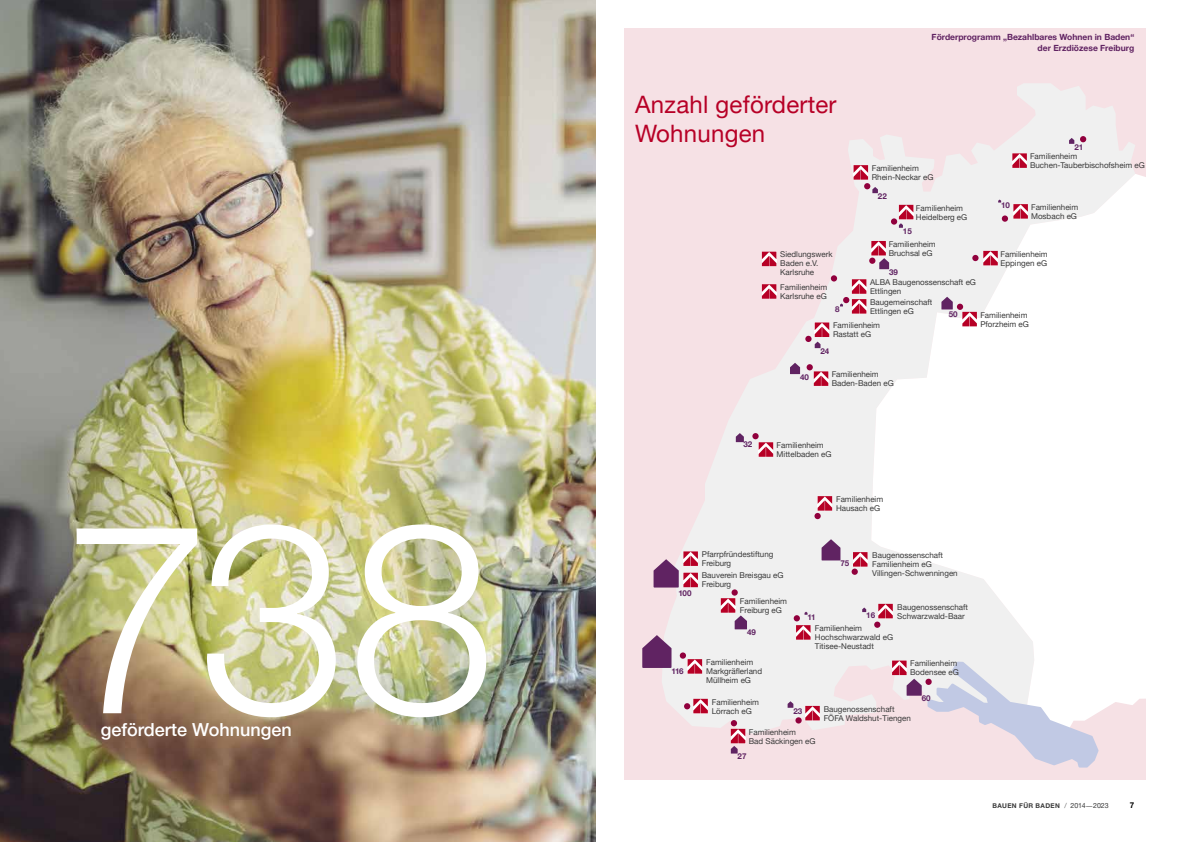
<style>
.page{position:relative;width:1191px;height:842px;background:#fff}
.page>*{position:absolute;margin:0;border:0;box-sizing:border-box;transform-origin:0 0}
.t1{font:24px/28.3px "Helvetica Neue LT Pro";letter-spacing:.01em;color:#b70026}
.t2{font:500 18px "Helvetica Neue LT Pro";color:#fff}
.t3{font:700 8.5px/11.3px "Helvetica Neue LT Pro";color:#602362;text-align:right}
.t4{font:8px/9px "Helvetica Neue LT Pro";color:#393939}
.t5{font:700 8px "Helvetica Neue LT Pro";color:#602362}
.t6{font:700 8px "Helvetica Neue LT Pro";color:#000}
.t7{font:700 6.5px "Helvetica Neue LT Pro";letter-spacing:.05em;color:#393939}
.s1{font-weight:300;font-size:7px}
.s2{font-weight:400;font-size:7px}
.s3{font-weight:400;font-size:5.9px}
</style>
<div class="page">
<img style="left:0;top:0;width:595px;height:842px">
<img style="left:77px;top:524px;width:409px;height:193px">
<div style="left:624px;top:28px;width:521px;height:752px;background:#f6e1e5"></div>
<svg style="left:661px;top:83px;width:474px;height:651px"></svg>
<svg style="left:871px;top:157px;width:275px;height:572px;fill:#fff"></svg>
<div style="left:891px;top:218px;width:6px;height:7px;background:#91003d;border-radius:50%"></div>
<svg style="left:1080px;top:136px;width:6px;height:6px"></svg>
<div style="left:1001px;top:215px;width:7px;height:7px;background:#91003d;border-radius:50%"></div>
<div style="left:831px;top:275px;width:6px;height:7px;background:#91003d;border-radius:50%"></div>
<div style="left:851px;top:569px;width:7px;height:6px;background:#91003d;border-radius:50%"></div>
<div style="left:680px;top:652px;width:6px;height:7px;background:#91003d;border-radius:50%"></div>
<div style="left:793px;top:615px;width:7px;height:6px;background:#91003d;border-radius:50%"></div>
<svg style="left:731px;top:589px;width:7px;height:7px"></svg>
<div style="left:806px;top:364px;width:7px;height:6px;background:#91003d;border-radius:50%"></div>
<svg style="left:736px;top:433px;width:8px;height:9px"></svg>
<svg style="left:790px;top:363px;width:10px;height:11px"></svg>
<svg style="left:1069px;top:138px;width:5px;height:6px"></svg>
<svg style="left:862px;top:607px;width:4px;height:5px"></svg>
<svg style="left:642px;top:635px;width:29px;height:33px"></svg>
<svg style="left:821px;top:539px;width:19px;height:21px"></svg>
<div style="left:1117px;top:468px;width:57px;height:215px;background:#fff"></div>
<svg style="left:1012px;top:153px;width:14px;height:15px"></svg>
<svg style="left:853px;top:165px;width:25px;height:28px"></svg>
<svg style="left:972px;top:251px;width:25px;height:14px"></svg>
<svg style="left:869px;top:241px;width:20px;height:28px"></svg>
<svg style="left:1013px;top:204px;width:15px;height:15px"></svg>
<svg style="left:941px;top:297px;width:36px;height:29px"></svg>
<svg style="left:840px;top:279px;width:26px;height:35px"></svg>
<svg style="left:762px;top:284px;width:14px;height:15px"></svg>
<svg style="left:762px;top:252px;width:14px;height:14px"></svg>
<svg style="left:814px;top:371px;width:14px;height:15px"></svg>
<svg style="left:752px;top:433px;width:21px;height:24px"></svg>
<svg style="left:814px;top:496px;width:18px;height:23px"></svg>
<svg style="left:853px;top:552px;width:14px;height:15px"></svg>
<svg style="left:653px;top:551px;width:45px;height:36px"></svg>
<svg style="left:721px;top:598px;width:26px;height:31px"></svg>
<svg style="left:796px;top:625px;width:14px;height:15px"></svg>
<svg style="left:874px;top:604px;width:18px;height:24px"></svg>
<svg style="left:892px;top:660px;width:206px;height:107px"></svg>
<svg style="left:787px;top:701px;width:33px;height:22px"></svg>
<svg style="left:687px;top:659px;width:15px;height:15px"></svg>
<svg style="left:684px;top:699px;width:24px;height:14px"></svg>
<svg style="left:731px;top:720px;width:14px;height:33px"></svg>
<svg style="left:805px;top:322px;width:24px;height:26px"></svg>
<svg style="left:899px;top:205px;width:14px;height:23px"></svg>
<h2 class="t2" style="left:101px;top:718px;width:193px">geförderte Wohnungen</h2>
<h1 class="t1" style="left:635px;top:90px;width:203px">Anzahl geförderter<br>Wohnungen</h1>
<p class="t3" style="left:931px;top:31px;width:204px">Förderprogramm „Bezahlbares Wohnen in Baden“ der Erzdiözese Freiburg</p>
<p class="t4" style="left:871px;top:163px;width:63px">Familienheim<br>Rhein-Neckar eG</p>
<p class="t5" style="left:878px;top:191px;width:10px">22</p>
<p class="t4" style="left:916px;top:203px;width:53px">Familienheim<br>Heidelberg eG</p>
<p class="t5" style="left:903px;top:226px;width:10px">15</p>
<p class="t5" style="left:1001px;top:200px;width:10px">10</p>
<p class="t5" style="left:1074px;top:142px;width:10px">21</p>
<p class="t4" style="left:1030px;top:152px;width:116px">Familienheim<br>Buchen-Tauberbischofsheim eG</p>
<p class="t4" style="left:1031px;top:202px;width:49px">Familienheim<br>Mosbach eG</p>
<p class="t4" style="left:888px;top:239px;width:49px">Familienheim<br>Bruchsal eG</p>
<p class="t4" style="left:1000px;top:249px;width:49px">Familienheim<br>Eppingen eG</p>
<p class="t4" style="left:780px;top:250px;width:54px">Siedlungswerk<br>Baden e.V.<br>Karlsruhe</p>
<p class="t4" style="left:780px;top:282px;width:49px">Familienheim<br>Karlsruhe eG</p>
<p class="t5" style="left:889px;top:267px;width:10px">39</p>
<p class="t4" style="left:870px;top:277px;width:107px">ALBA Baugenossenschaft eG<br>Ettlingen</p>
<p class="t4" style="left:870px;top:297px;width:64px">Baugemeinschaft<br>Ettlingen eG</p>
<p class="t5" style="left:835px;top:304px;width:6px">8</p>
<p class="t5" style="left:948px;top:309px;width:10px">50</p>
<p class="t4" style="left:980px;top:310px;width:50px">Familienheim<br>Pforzheim eG</p>
<p class="t4" style="left:833px;top:321px;width:49px">Familienheim<br>Rastatt eG</p>
<p class="t5" style="left:800px;top:372px;width:10px">40</p>
<p class="t5" style="left:820px;top:346px;width:10px">24</p>
<p class="t4" style="left:831px;top:370px;width:64px">Familienheim<br>Baden-Baden eG</p>
<p class="t5" style="left:743px;top:440px;width:10px">32</p>
<p class="t4" style="left:776px;top:440px;width:56px">Familienheim<br>Mittelbaden eG</p>
<p class="t4" style="left:836px;top:494px;width:49px">Familienheim<br>Hausach eG</p>
<p class="t5" style="left:678px;top:588px;width:15px">100</p>
<p class="t5" style="left:671px;top:666px;width:14px">116</p>
<p class="t4" style="left:702px;top:550px;width:73px">Pfarrpfründestiftung<br>Freiburg</p>
<p class="t4" style="left:872px;top:550px;width:87px">Baugenossenschaft<br>Familienheim eG<br>Villingen-Schwenningen</p>
<p class="t5" style="left:840px;top:558px;width:10px">75</p>
<p class="t4" style="left:702px;top:571px;width:83px">Bauverein Breisgau eG<br>Freiburg</p>
<p class="t4" style="left:740px;top:596px;width:49px">Familienheim<br>Freiburg eG</p>
<p class="t5" style="left:747px;top:627px;width:10px">49</p>
<p class="t5" style="left:807px;top:613px;width:10px">11</p>
<p class="t5" style="left:866px;top:610px;width:10px">16</p>
<p class="t4" style="left:897px;top:602px;width:72px">Baugenossenschaft<br>Schwarzwald-Baar</p>
<p class="t4" style="left:815px;top:623px;width:80px">Familienheim<br>Hochschwarzwald eG<br>Titisee-Neustadt</p>
<p class="t4" style="left:706px;top:657px;width:57px">Familienheim<br>Markgräflerland<br>Müllheim eG</p>
<p class="t4" style="left:712px;top:697px;width:49px">Familienheim<br>Lörrach eG</p>
<p class="t5" style="left:793px;top:706px;width:10px">23</p>
<p class="t4" style="left:749px;top:727px;width:68px">Familienheim<br>Bad Säckingen eG</p>
<p class="t5" style="left:737px;top:751px;width:10px">27</p>
<p class="t4" style="left:910px;top:659px;width:50px">Familienheim<br>Bodensee eG</p>
<p class="t4" style="left:823px;top:704px;width:89px">Baugenossenschaft<br>FÖFA Waldshut-Tiengen</p>
<p class="t5" style="left:921px;top:694px;width:10px">60</p>
<p class="t7" style="left:992px;top:802px;width:118px">BAUEN FÜR BADEN <span class="s1">/</span> <span class="s2">2014</span><span class="s3">—</span><span class="s2">2023</span></p>
<p class="t6" style="left:1129px;top:800px;width:6px">7</p>
</div>
